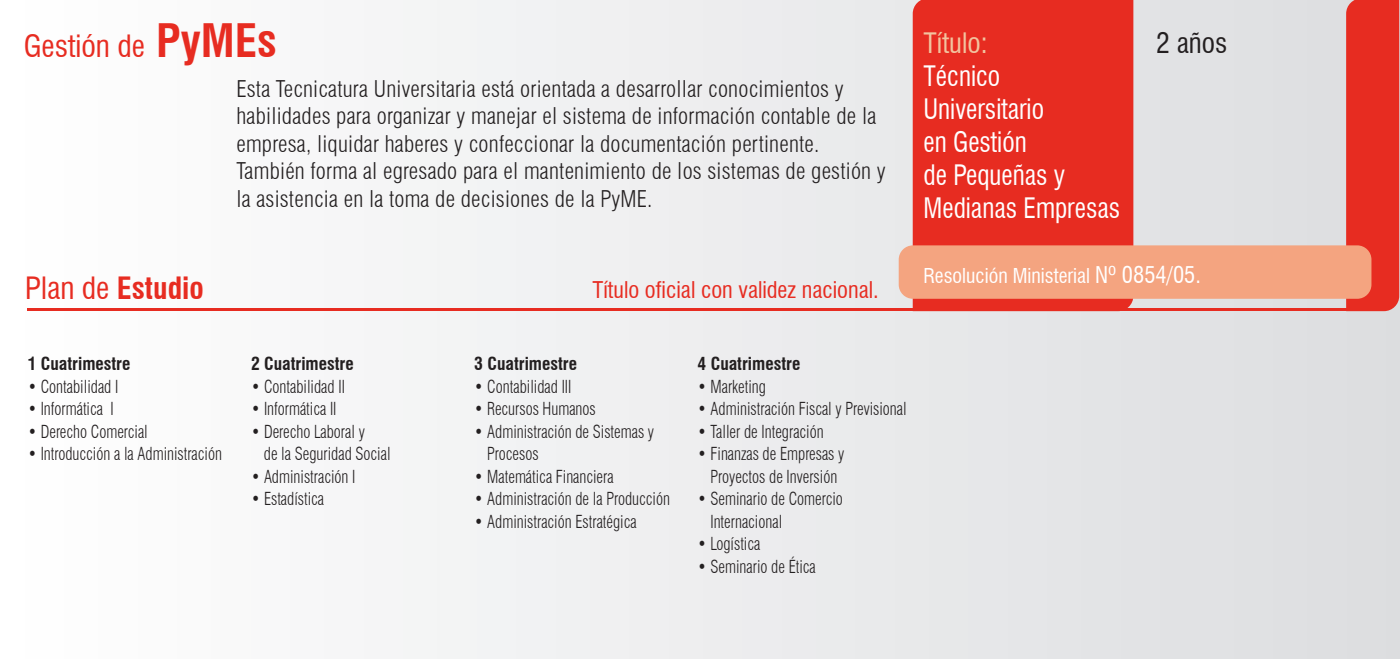
<style>
.page{position:relative;width:1400px;height:659px;background:#fff}
.page>*{position:absolute;margin:0;border:0;box-sizing:border-box;transform-origin:0 0}
.t1{font:condensed 30px "Swiss 721 BT";color:#e72c21}
.t2{font:700 condensed 30px "Swiss 721 BT";color:#e72c21}
.t3{font:condensed 27.5px/33px "Swiss 721 BT";color:#fff;scale:.93 1}
.t4{font:condensed 27.5px "Swiss 721 BT";color:#f2c49f}
.t5{font:condensed 27.5px "Swiss 721 BT";color:#231f20}
.t6{font:300 condensed 22.5px/27.5px "Swiss 721 BT";letter-spacing:.01em;color:#231f20}
.t7{font:condensed 22.5px "Swiss 721 BT";color:#e72c21}
.t8{font:condensed 20px "Swiss 721 BT";color:#fff}
.t9{font:300 condensed 17.5px/22.5px "Swiss 721 BT";color:#231f20;scale:.9 1}
.t10{font:700 condensed 17.5px "Swiss 721 BT";color:#231f20}
.s1{font-weight:700;font-size:45px}
.s2{font-weight:400}
.s3{font-size:22.5px}
</style>
<div class="page">
<div style="left:2px;top:0;width:1398px;height:658px;background:linear-gradient(to right,#fff,#dcdddf)"></div>
<div style="left:912px;top:0;width:221px;height:308px;background:#e72c21"></div>
<div style="left:1346px;top:0;width:53px;height:311px;background:#e72c21"></div>
<hr style="left:28px;top:308px;width:1344px;height:3px;background:#e72c21">
<div style="left:898px;top:245px;width:473px;height:53px;background:#f4a480;border-radius:14px"></div>
<h1 class="t1" style="left:24px;top:28px;width:255px">Gestión de <span class="s1">PyMEs</span></h1>
<p class="t6" style="left:236px;top:75px;width:651px">Esta Tecnicatura Universitaria está orientada a desarrollar conocimientos y habilidades para organizar y manejar el sistema de información contable de la empresa, liquidar haberes y confeccionar la documentación pertinente.<br>También forma al egresado para el mantenimiento de los sistemas de gestión y la asistencia en la toma de decisiones de la PyME.</p>
<h1 class="t2" style="left:25px;top:270px;width:180px"><span class="s2">Plan de</span> Estudio</h1>
<p class="t7" style="left:592px;top:276px;width:288px">Título oficial con validez nacional.</p>
<h2 class="t4" style="left:923px;top:26px;width:66px">Título:</h2>
<h2 class="t3" style="left:923px;top:59px;width:213px">Técnico<br>Universitario<br>en Gestión<br>de Pequeñas y<br>Medianas Empresas</h2>
<h2 class="t5" style="left:1156px;top:26px;width:73px">2 años</h2>
<p class="t8" style="left:923px;top:264px;width:279px">Resolución Ministerial <span class="s3">Nº 0854/05.</span></p>
<p class="t10" style="left:28px;top:353px;width:104px">1 Cuatrimestre</p>
<p class="t9" style="left:28px;top:375px;width:102px">• Contabilidad I</p>
<p class="t9" style="left:28px;top:397px;width:97px">• Informática I</p>
<p class="t9" style="left:28px;top:420px;width:135px">• Derecho Comercial</p>
<p class="t9" style="left:28px;top:442px;width:217px">• Introducción a la Administración</p>
<p class="t10" style="left:251px;top:353px;width:104px">2 Cuatrimestre</p>
<p class="t9" style="left:251px;top:375px;width:106px">• Contabilidad II</p>
<p class="t9" style="left:251px;top:397px;width:96px">• Informática II</p>
<p class="t9" style="left:264px;top:420px;width:142px;text-indent:-13px">• Derecho Laboral y<br>de la Seguridad Social</p>
<p class="t9" style="left:251px;top:465px;width:117px">• Administración I</p>
<p class="t9" style="left:251px;top:487px;width:83px">• Estadística</p>
<p class="t10" style="left:474px;top:353px;width:104px">3 Cuatrimestre</p>
<p class="t9" style="left:474px;top:375px;width:109px">• Contabilidad III</p>
<p class="t9" style="left:474px;top:397px;width:136px">• Recursos Humanos</p>
<p class="t9" style="left:487px;top:420px;width:187px;text-indent:-13px">• Administración de Sistemas y<br>Procesos</p>
<p class="t9" style="left:474px;top:465px;width:156px">• Matemática Financiera</p>
<p class="t9" style="left:474px;top:487px;width:219px">• Administración de la Producción</p>
<p class="t9" style="left:474px;top:510px;width:182px">• Administración Estratégica</p>
<p class="t10" style="left:697px;top:353px;width:104px">4 Cuatrimestre</p>
<p class="t9" style="left:697px;top:375px;width:78px">• Marketing</p>
<p class="t9" style="left:697px;top:397px;width:234px">• Administración Fiscal y Previsional</p>
<p class="t9" style="left:697px;top:420px;width:142px">• Taller de Integración</p>
<p class="t9" style="left:697px;top:442px;width:165px;text-align:center">• Finanzas de Empresas y<br>Proyectos de Inversión</p>
<p class="t9" style="left:710px;top:487px;width:149px;text-indent:-13px">• Seminario de Comercio<br>Internacional</p>
<p class="t9" style="left:697px;top:532px;width:71px">• Logística</p>
<p class="t9" style="left:697px;top:555px;width:133px">• Seminario de Ética</p>
</div>
